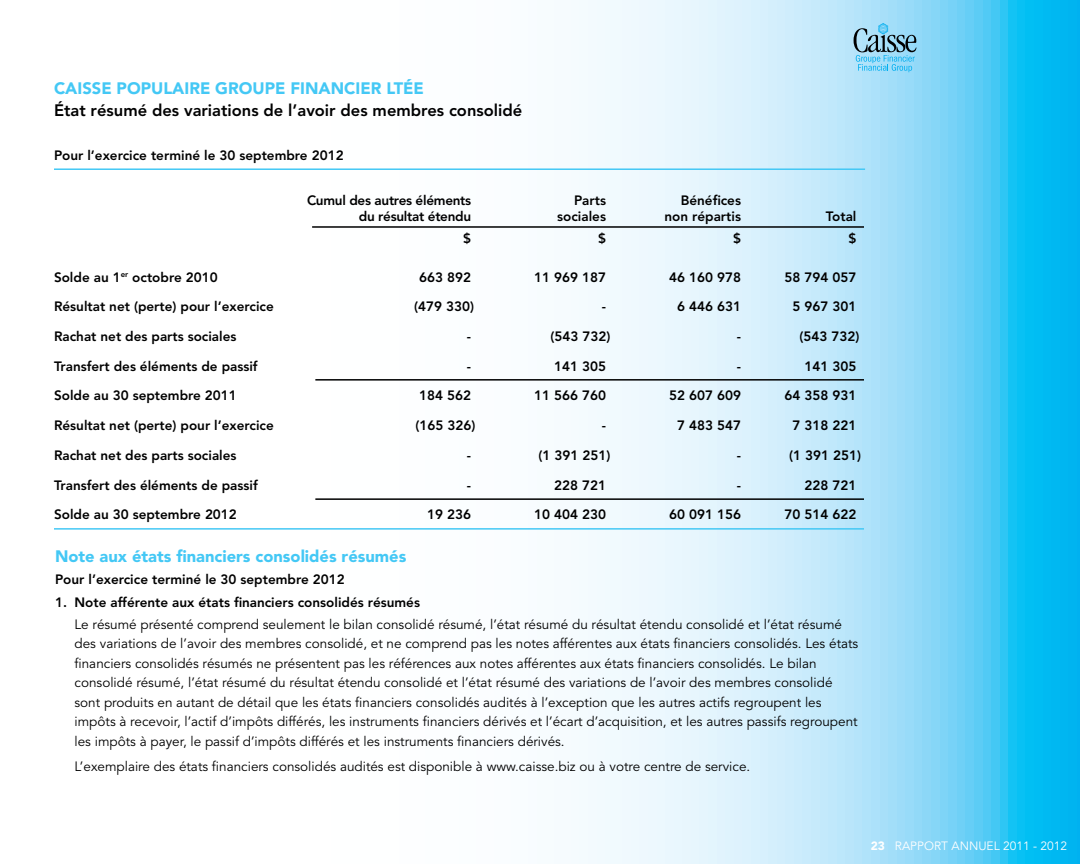
<style>
.page{position:relative;width:1080px;height:864px;background:#fff}
.page>*{position:absolute;margin:0;border:0;box-sizing:border-box;transform-origin:0 0}
.t1{font:900 16.5px "Avenir";color:#44c8f5}
.t2{font:800 16.5px "Avenir";color:#000}
.t3{font:13.5px/19.5px "Avenir";color:#000}
.t4{font:800 13.5px "Avenir";color:#000}
.t5{font:800 13.5px "Avenir";letter-spacing:-.02em;color:#000}
.t6{font:12px "Avenir";color:#fff}
.s1{font-weight:900}
</style>
<div class="page">
<svg style="left:579px;top:0;width:501px;height:864px;background:#a2e1f9"></svg>
<hr style="left:54px;top:528px;width:810px;height:2px;background:#44c8f5">
<hr style="left:54px;top:168px;width:811px;height:2px;background:#44c8f5">
<hr style="left:315px;top:379px;width:549px;height:2px;background:#000">
<hr style="left:312px;top:226px;width:552px;height:2px;background:#000">
<hr style="left:315px;top:498px;width:549px;height:2px;background:#000">
<svg style="left:848px;top:15px;width:79px;height:66px;background:#8ecae4"></svg>
<p class="t1" style="left:54px;top:78px;width:372px">CAISSE POPULAIRE GROUPE FINANCIER LTÉE</p>
<p class="t2" style="left:54px;top:100px;width:470px">État résumé des variations de l’avoir des membres consolidé</p>
<p class="t4" style="left:54px;top:147px;width:291px">Pour l’exercice terminé le 30 septembre 2012</p>
<p class="t5" style="left:307px;top:192px;width:166px">Cumul des autres éléments</p>
<p class="t4" style="left:574px;top:192px;width:33px">Parts</p>
<p class="t4" style="left:681px;top:192px;width:62px">Bénéfices</p>
<p class="t5" style="left:359px;top:208px;width:114px">du résultat étendu</p>
<p class="t4" style="left:557px;top:208px;width:50px">sociales</p>
<p class="t4" style="left:665px;top:208px;width:78px">non répartis</p>
<p class="t4" style="left:826px;top:208px;width:32px">Total</p>
<p class="t4" style="left:463px;top:230px;width:9px">$</p>
<p class="t4" style="left:598px;top:230px;width:9px">$</p>
<p class="t4" style="left:733px;top:230px;width:9px">$</p>
<p class="t4" style="left:849px;top:230px;width:9px">$</p>
<p class="t4" style="left:54px;top:269px;width:165px">Solde au 1<sup>er</sup> octobre 2010</p>
<p class="t4" style="left:419px;top:269px;width:53px">663 892</p>
<p class="t4" style="left:534px;top:269px;width:73px">11 969 187</p>
<p class="t4" style="left:669px;top:269px;width:73px">46 160 978</p>
<p class="t4" style="left:785px;top:269px;width:73px">58 794 057</p>
<p class="t4" style="left:54px;top:299px;width:221px">Résultat net (perte) pour l’exercice</p>
<p class="t4" style="left:414px;top:299px;width:61px">(479 330)</p>
<p class="t4" style="left:602px;top:299px;width:6px">-</p>
<p class="t4" style="left:677px;top:299px;width:65px">6 446 631</p>
<p class="t4" style="left:793px;top:299px;width:65px">5 967 301</p>
<p class="t4" style="left:54px;top:328px;width:184px">Rachat net des parts sociales</p>
<p class="t4" style="left:467px;top:328px;width:6px">-</p>
<p class="t4" style="left:551px;top:328px;width:61px">(543 732)</p>
<p class="t4" style="left:737px;top:328px;width:6px">-</p>
<p class="t4" style="left:800px;top:328px;width:61px">(543 732)</p>
<p class="t4" style="left:54px;top:358px;width:205px">Transfert des éléments de passif</p>
<p class="t4" style="left:467px;top:358px;width:6px">-</p>
<p class="t4" style="left:554px;top:358px;width:53px">141 305</p>
<p class="t4" style="left:737px;top:358px;width:6px">-</p>
<p class="t4" style="left:805px;top:358px;width:53px">141 305</p>
<p class="t4" style="left:54px;top:388px;width:184px">Solde au 30 septembre 2011</p>
<p class="t4" style="left:419px;top:388px;width:53px">184 562</p>
<p class="t4" style="left:534px;top:388px;width:73px">11 566 760</p>
<p class="t4" style="left:669px;top:388px;width:73px">52 607 609</p>
<p class="t4" style="left:785px;top:388px;width:73px">64 358 931</p>
<p class="t4" style="left:54px;top:417px;width:221px">Résultat net (perte) pour l’exercice</p>
<p class="t4" style="left:416px;top:417px;width:61px">(165 326)</p>
<p class="t4" style="left:602px;top:417px;width:6px">-</p>
<p class="t4" style="left:677px;top:417px;width:65px">7 483 547</p>
<p class="t4" style="left:793px;top:417px;width:65px">7 318 221</p>
<p class="t4" style="left:54px;top:447px;width:184px">Rachat net des parts sociales</p>
<p class="t4" style="left:467px;top:447px;width:6px">-</p>
<p class="t4" style="left:539px;top:447px;width:73px">(1 391 251)</p>
<p class="t4" style="left:737px;top:447px;width:6px">-</p>
<p class="t4" style="left:789px;top:447px;width:73px">(1 391 251)</p>
<p class="t4" style="left:54px;top:477px;width:205px">Transfert des éléments de passif</p>
<p class="t4" style="left:467px;top:477px;width:6px">-</p>
<p class="t4" style="left:554px;top:477px;width:53px">228 721</p>
<p class="t4" style="left:737px;top:477px;width:6px">-</p>
<p class="t4" style="left:805px;top:477px;width:53px">228 721</p>
<p class="t4" style="left:54px;top:507px;width:184px">Solde au 30 septembre 2012</p>
<p class="t4" style="left:427px;top:507px;width:45px">19 236</p>
<p class="t4" style="left:534px;top:507px;width:73px">10 404 230</p>
<p class="t4" style="left:669px;top:507px;width:73px">60 091 156</p>
<p class="t4" style="left:785px;top:507px;width:73px">70 514 622</p>
<p class="t1" style="left:55px;top:547px;width:353px">Note aux états financiers consolidés résumés</p>
<p class="t4" style="left:55px;top:572px;width:291px">Pour l’exercice terminé le 30 septembre 2012</p>
<p class="t4" style="left:55px;top:594px;width:366px">1. Note afférente aux états financiers consolidés résumés</p>
<p class="t3" style="left:75px;top:615px;width:785px">Le résumé présenté comprend seulement le bilan consolidé résumé, l’état résumé du résultat étendu consolidé et l’état résumé des variations de l’avoir des membres consolidé, et ne comprend pas les notes afférentes aux états financiers consolidés. Les états financiers consolidés résumés ne présentent pas les références aux notes afférentes aux états financiers consolidés. Le bilan consolidé résumé, l’état résumé du résultat étendu consolidé et l’état résumé des variations de l’avoir des membres consolidé sont produits en autant de détail que les états financiers consolidés audités à l’exception que les autres actifs regroupent les impôts à recevoir, l’actif d’impôts différés, les instruments financiers dérivés et l’écart d’acquisition, et les autres passifs regroupent les impôts à payer, le passif d’impôts différés et les instruments financiers dérivés.</p>
<p class="t3" style="left:75px;top:757px;width:677px">L’exemplaire des états financiers consolidés audités est disponible à www.caisse.biz ou à votre centre de service.</p>
<p class="t6" style="left:871px;top:839px;width:198px"><span class="s1">23</span> RAPPORT ANNUEL 2011 - 2012</p>
</div>
